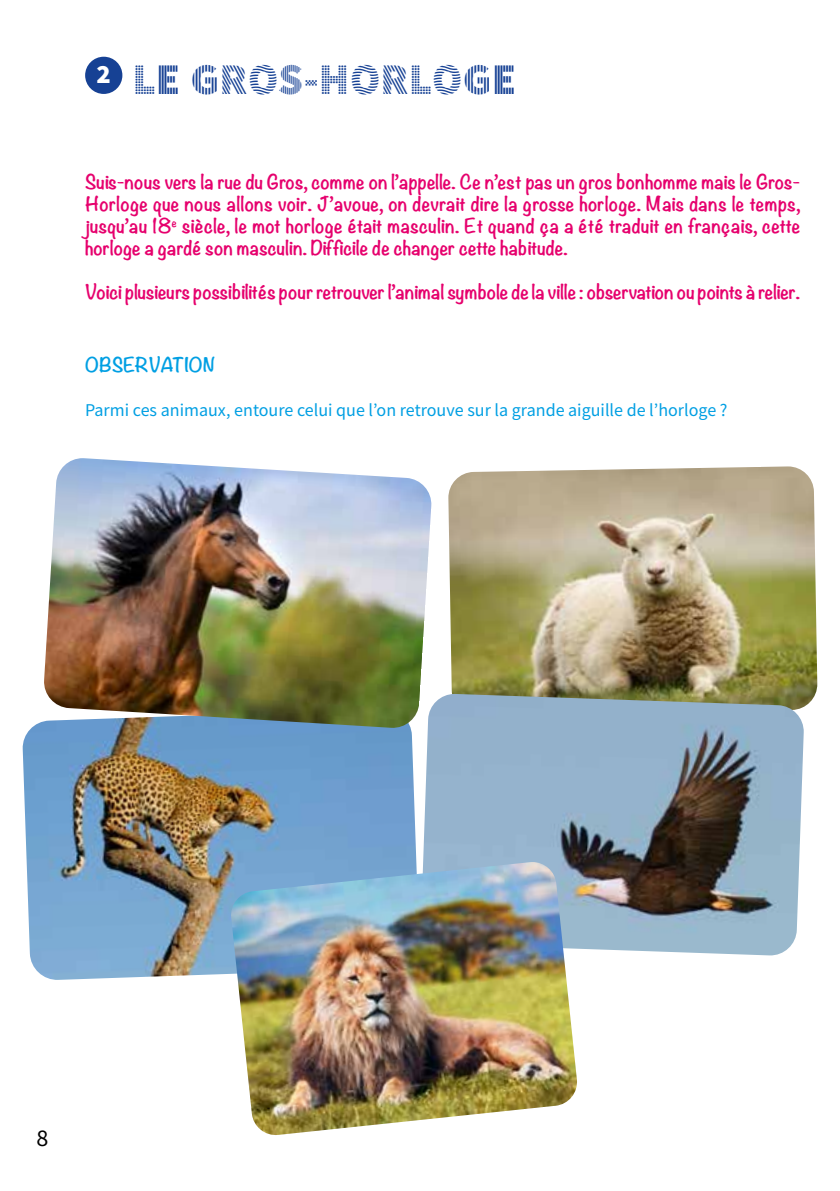
<style>
.page{position:relative;width:840px;height:1191px;background:#fff}
.page>*{position:absolute;margin:0;border:0;box-sizing:border-box;transform-origin:0 0}
.t1{font:900 44px "Source Sans Pro DISPLAYV2";letter-spacing:.01em;color:#164194}
.t2{font:24px "Source Sans Pro";color:#000}
.t3{font:700 18px/22px "Noteworthy";letter-spacing:-.005em;color:#e6006d;text-align:justify}
.t4{font:18px "Source Sans Pro";color:#009fe3}
.t5{font:700 18px "Noteworthy";color:#009fe3}
</style>
<div class="page">
<div style="left:85px;top:57px;width:37px;height:37px;background:#164194;border-radius:50%"></div>
<img style="left:448px;top:466px;width:369px;height:241px">
<img style="left:22px;top:721px;width:395px;height:259px">
<img style="left:43px;top:458px;width:389px;height:270px">
<img style="left:420px;top:694px;width:383px;height:262px">
<img style="left:230px;top:862px;width:348px;height:273px">
<h1 class="t1" style="left:96px;top:57px;width:421px"><sup>2</sup> LE GROS-HORLOGE</h1>
<p class="t3" style="left:85px;top:170px;width:716px">Suis-nous vers la rue du Gros, comme on l’appelle. Ce n’est pas un gros bonhomme mais le Gros-Horloge que nous allons voir. J’avoue, on devrait dire la grosse horloge. Mais dans le temps, jusqu’au 18<sup>e</sup> siècle, le mot horloge était masculin. Et quand ça a été traduit en français, cette horloge a gardé son masculin. Difficile de changer cette habitude.</p>
<p class="t3" style="left:85px;top:280px;width:716px">Voici plusieurs possibilités pour retrouver l’animal symbole de la ville : observation ou points à relier.</p>
<p class="t5" style="left:85px;top:348px;width:132px">OBSERVATION</p>
<p class="t4" style="left:85px;top:398px;width:643px">Parmi ces animaux, entoure celui que l’on retrouve sur la grande aiguille de l’horloge ?</p>
<h2 class="t2" style="left:37px;top:1122px;width:13px">8</h2>
</div>
